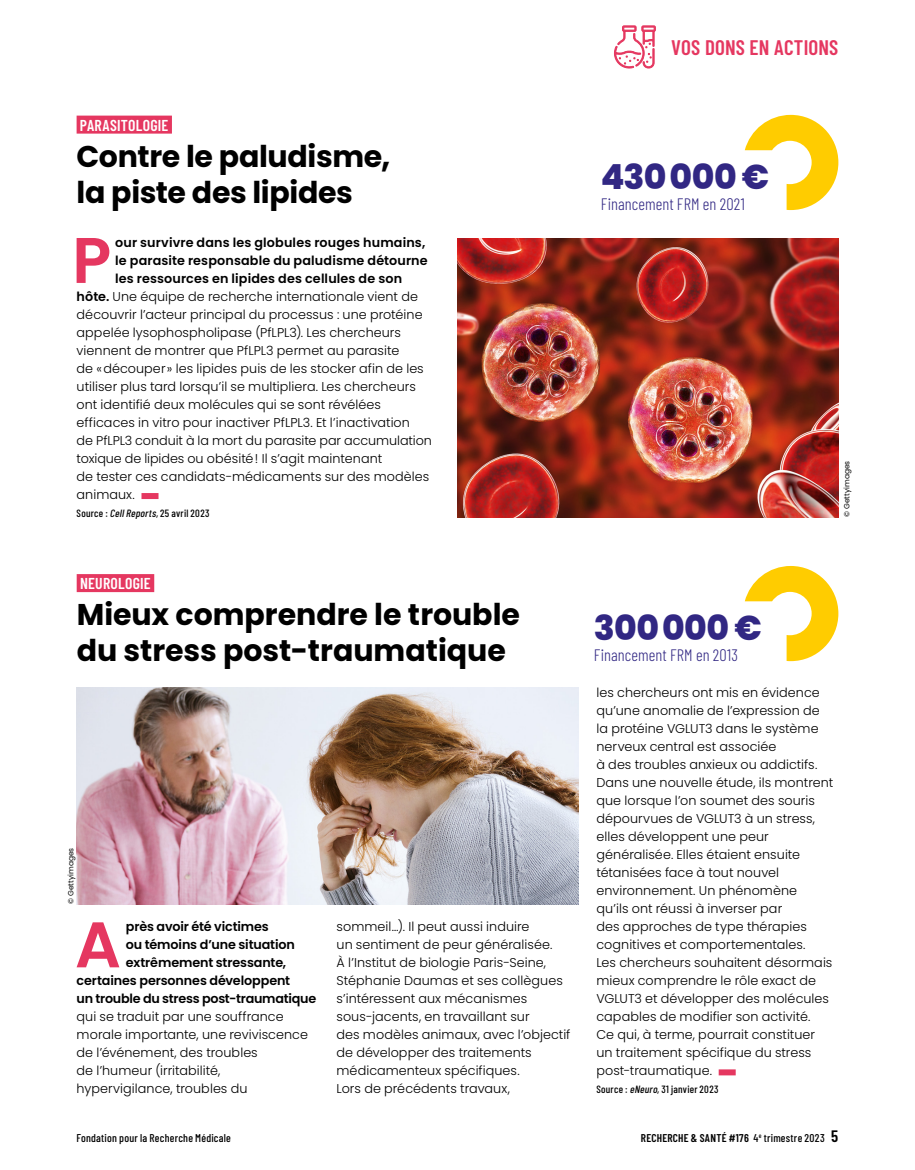
<style>
.page{position:relative;width:915px;height:1170px;background:#fff}
.page>*{position:absolute;margin:0;border:0;box-sizing:border-box;transform-origin:0 0}
.t1{font:600 64.35px "Poppins";color:#e53760}
.t2{font:800 34.5px "Poppins";letter-spacing:-.01em;color:#312783}
.t3{font:700 30px/36px "Poppins";letter-spacing:-.005em;color:#000}
.t4{font:600 21px "Barlow Condensed";letter-spacing:.01em;color:#e53760}
.t5{font:300 16.5px "Barlow Condensed";letter-spacing:.005em;color:#312783}
.t6{font:600 15.75px "Barlow Condensed";letter-spacing:.015em;color:#fff}
.t7{font:300 12.75px/18px "Poppins";letter-spacing:.005em;color:#000}
.t8{font:600 12.75px "Poppins";letter-spacing:-.005em;color:#000}
.t9{font:600 11.25px "Barlow Condensed";letter-spacing:.02em;color:#000}
.t10{font:500 11.25px "Barlow Condensed";letter-spacing:.02em;color:#000}
.t11{font:500 10.5px "Barlow Condensed";letter-spacing:.025em;color:#000}
.t12{font:7.5px "Poppins";color:#000}
.s1{font-weight:600}
.s2{font-style:italic}
.s3{font-weight:500}
.s4{font-size:16.5px}
</style>
<div class="page">
<div style="left:77px;top:116px;width:95px;height:18px;background:#e53760"></div>
<svg style="left:744px;top:115px;width:94px;height:95px"></svg>
<svg style="left:744px;top:566px;width:94px;height:95px"></svg>
<svg style="left:614px;top:26px;width:41px;height:43px"></svg>
<img style="left:457px;top:239px;width:381px;height:278px">
<div style="left:141px;top:493px;width:17px;height:6px;background:#e53760"></div>
<div style="left:718px;top:1069px;width:17px;height:6px;background:#e53760"></div>
<div style="left:77px;top:574px;width:77px;height:18px;background:#e53760"></div>
<img style="left:77px;top:688px;width:501px;height:216px">
<h3 class="t4" style="left:671px;top:32px;width:169px">VOS DONS EN ACTIONS</h3>
<p class="t6" style="left:80px;top:114px;width:90px">PARASITOLOGIE</p>
<h3 class="t3" style="left:77px;top:138px;width:315px">Contre le paludisme, la piste des lipides</h3>
<h1 class="t1" style="left:72px;top:223px;width:41px">P</h1>
<p class="t8" style="left:115px;top:235px;width:311px">our survivre dans les globules rouges humains,</p>
<p class="t8" style="left:115px;top:253px;width:314px">le parasite responsable du paludisme détourne</p>
<p class="t8" style="left:115px;top:271px;width:288px">les ressources en lipides des cellules de son</p>
<p class="t7" style="left:77px;top:287px;width:343px"><span class="s1">hôte.</span> Une équipe de recherche internationale vient de</p>
<p class="t7" style="left:77px;top:305px;width:347px">découvrir l’acteur principal du processus : une protéine</p>
<p class="t7" style="left:77px;top:323px;width:326px">appelée lysophospholipase (PfLPL3). Les chercheurs</p>
<p class="t7" style="left:77px;top:341px;width:324px">viennent de montrer que PfLPL3 permet au parasite</p>
<p class="t7" style="left:77px;top:359px;width:348px">de «découper» les lipides puis de les stocker afin de les</p>
<p class="t7" style="left:77px;top:377px;width:341px">utiliser plus tard lorsqu’il se multipliera. Les chercheurs</p>
<p class="t7" style="left:77px;top:395px;width:306px">ont identifié deux molécules qui se sont révélées</p>
<p class="t7" style="left:77px;top:413px;width:335px">efficaces in vitro pour inactiver PfLPL3. Et l’inactivation</p>
<p class="t7" style="left:77px;top:431px;width:357px">de PfLPL3 conduit à la mort du parasite par accumulation</p>
<p class="t7" style="left:77px;top:449px;width:307px">toxique de lipides ou obésité! Il s’agit maintenant</p>
<p class="t7" style="left:77px;top:467px;width:354px">de tester ces candidats-médicaments sur des modèles</p>
<p class="t7" style="left:77px;top:485px;width:60px">animaux.</p>
<p class="t11" style="left:77px;top:505px;width:134px">Source : <span class="s2">CellReports,</span>25 avril 2023</p>
<p class="t6" style="left:80px;top:572px;width:72px">NEUROLOGIE</p>
<h3 class="t3" style="left:77px;top:596px;width:444px">Mieux comprendre le trouble du stress post-traumatique</h3>
<p class="t12" style="left:66px;top:904px;width:58px;rotate:-90deg">© Gettyimages</p>
<h1 class="t1" style="left:75px;top:907px;width:48px">A</h1>
<p class="t8" style="left:126px;top:919px;width:144px">près avoir été victimes</p>
<p class="t8" style="left:126px;top:937px;width:171px">ou témoins d’une situation</p>
<p class="t8" style="left:126px;top:955px;width:162px">extrêmement stressante,</p>
<p class="t8" style="left:77px;top:973px;width:215px">certaines personnes développent</p>
<p class="t8" style="left:77px;top:991px;width:241px">un trouble du stress post-traumatique</p>
<p class="t7" style="left:77px;top:1007px;width:233px">qui se traduit par une souffrance morale importante, une reviviscence de l’événement, des troubles<br>de l’humeur (irritabilité, hypervigilance, troubles du</p>
<p class="t7" style="left:336px;top:917px;width:235px">sommeil…). Il peut aussi induire<br>un sentiment de peur généralisée.<br>À l’Institut de biologie Paris-Seine, Stéphanie Daumas et ses collègues s’intéressent aux mécanismes sous-jacents, en travaillant sur<br>des modèles animaux, avec l’objectif de développer des traitements médicamenteux spécifiques.<br>Lors de précédents travaux,</p>
<h2 class="t2" style="left:600px;top:157px;width:170px">430000 €</h2>
<p class="t5" style="left:600px;top:192px;width:146px">Financement FRM en 2021</p>
<p class="t12" style="left:842px;top:517px;width:58px;rotate:-90deg">© Gettyimages</p>
<h2 class="t2" style="left:593px;top:608px;width:169px">300000 €</h2>
<p class="t5" style="left:593px;top:643px;width:146px">Financement FRM en 2013</p>
<p class="t7" style="left:596px;top:683px;width:238px">les chercheurs ont mis en évidence qu’une anomalie de l’expression de la protéine VGLUT3 dans le système nerveux central est associée<br>à des troubles anxieux ou addictifs.<br>Dans une nouvelle étude, ils montrent que lorsque l’on soumet des souris dépourvues de VGLUT3 à un stress, elles développent une peur généralisée. Elles étaient ensuite tétanisées face à tout nouvel environnement. Un phénomène<br>qu’ils ont réussi à inverser par<br>des approches de type thérapies cognitives et comportementales.<br>Les chercheurs souhaitent désormais mieux comprendre le rôle exact de VGLUT3 et développer des molécules capables de modifier son activité.<br>Ce qui, à terme, pourrait constituer un traitement spécifique du stress post-traumatique.</p>
<p class="t11" style="left:596px;top:1081px;width:123px">Source : <span class="s2">eNeuro,</span>31 janvier 2023</p>
<p class="t10" style="left:77px;top:1129px;width:156px">Fondation pour la Recherche Médicale</p>
<p class="t9" style="left:640px;top:1129px;width:199px">RECHERCHE &amp; SANTÉ #176 <span class="s3">4</span><sup>e</sup> <span class="s3">trimestre 2023</span> <span class="s4">5</span></p>
</div>
